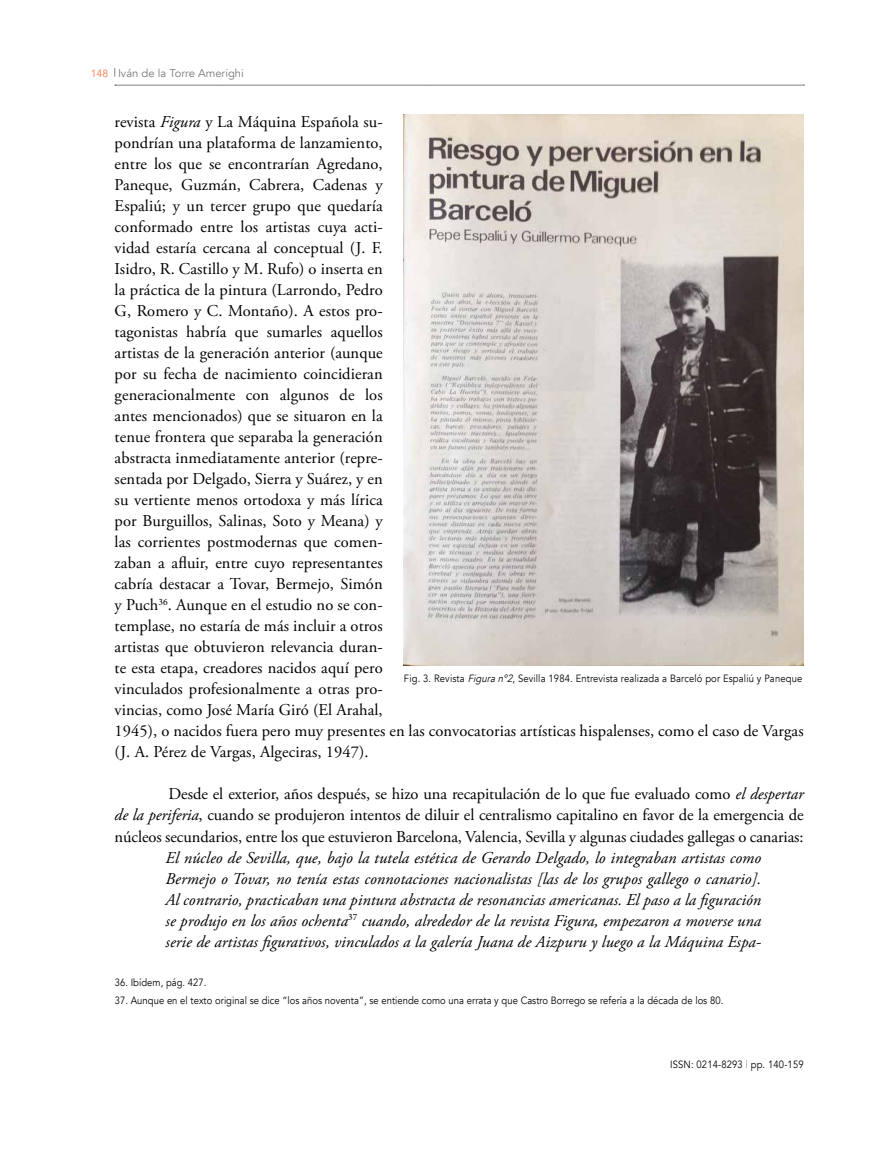
<style>
.page{position:relative;width:893px;height:1149px;background:#fff}
.page>*{position:absolute;margin:0;border:0;box-sizing:border-box;transform-origin:0 0}
.t1{font:16.5px/21px "Adobe Garamond Pro";letter-spacing:.005em;color:#000}
.t2{font:italic 16.5px/21px "Adobe Garamond Pro";letter-spacing:.005em;color:#000;text-align:justify}
.t3{font:11.25px "Avenir";color:#77787b}
.t4{font:10.5px "Avenir";letter-spacing:.005em;color:#000;scale:.9 1}
.s1{font-size:10.5px;color:#ff7546}
.s2{font-style:italic}
.s3{color:#808285}
</style>
<div class="page">
<svg style="left:115px;top:85px;width:690px;height:1px"></svg>
<img style="left:404px;top:115px;width:400px;height:550px">
<p class="t3" style="left:91px;top:66px;width:155px"><span class="s1">148</span> Iván de la Torre Amerighi</p>
<p class="t1" style="left:115px;top:112px;width:691px">revista <span class="s2">Figura</span> y La Máquina Española su-<br>pondrían una plataforma de lanzamiento,<br>entre los que se encontrarían Agredano,<br>Paneque, Guzmán, Cabrera, Cadenas y<br>Espaliú; y un tercer grupo que quedaría<br>conformado entre los artistas cuya acti-<br>vidad estaría cercana al conceptual (J. F.<br>Isidro, R. Castillo y M. Rufo) o inserta en<br>la práctica de la pintura (Larrondo, Pedro<br>G, Romero y C. Montaño). A estos pro-<br>tagonistas habría que sumarles aquellos<br>artistas de la generación anterior (aunque<br>por su fecha de nacimiento coincidieran<br>generacionalmente con algunos de los<br>antes mencionados) que se situaron en la<br>tenue frontera que separaba la generación<br>abstracta inmediatamente anterior (repre-<br>sentada por Delgado, Sierra y Suárez, y en<br>su vertiente menos ortodoxa y más lírica<br>por Burguillos, Salinas, Soto y Meana) y<br>las corrientes postmodernas que comen-<br>zaban a afluir, entre cuyo representantes<br>cabría destacar a Tovar, Bermejo, Simón<br>y Puch<sup>36</sup>. Aunque en el estudio no se con-<br>templase, no estaría de más incluir a otros<br>artistas que obtuvieron relevancia duran-<br>te esta etapa, creadores nacidos aquí pero<br>vinculados profesionalmente a otras pro-<br>vincias, como José María Giró (El Arahal,<br>1945), o nacidos fuera pero muy presentes en las convocatorias artísticas hispalenses, como el caso de Vargas (J. A. Pérez de Vargas, Algeciras, 1947).</p>
<p class="t1" style="left:115px;top:784px;width:691px;text-align:justify;text-indent:54px">Desde el exterior, años después, se hizo una recapitulación de lo que fue evaluado como <span class="s2">el despertar de la periferia</span>, cuando se produjeron intentos de diluir el centralismo capitalino en favor de la emergencia de núcleos secundarios, entre los que estuvieron Barcelona, Valencia, Sevilla y algunas ciudades gallegas o canarias:</p>
<p class="t2" style="left:166px;top:847px;width:597px">El núcleo de Sevilla, que, bajo la tutela estética de Gerardo Delgado, lo integraban artistas como Bermejo o Tovar, no tenía estas connotaciones nacionalistas [las de los grupos gallego o canario].<br>Al contrario, practicaban una pintura abstracta de resonancias americanas. El paso a la figuración se produjo en los años ochenta<sup>37</sup> cuando, alrededor de la revista Figura, empezaron a moverse una serie de artistas figurativos, vinculados a la galería Juana de Aizpuru y luego a la Máquina Espa-</p>
<p class="t4" style="left:115px;top:975px;width:103px">36. Ibídem, pág. 427.</p>
<p class="t4" style="left:115px;top:993px;width:678px">37. Aunque en el texto original se dice “los años noventa”, se entiende como una errata y que Castro Borrego se refería a la década de los 80.</p>
<p class="t4" style="left:404px;top:671px;width:444px">Fig. 3. Revista <span class="s2">Figura nº2</span>, Sevilla 1984. Entrevista realizada a Barceló por Espaliú y Paneque</p>
<p class="t4" style="left:670px;top:1057px;width:150px">ISSN: 0214-8293 <span class="s3">|</span> pp. 140-159</p>
</div>
